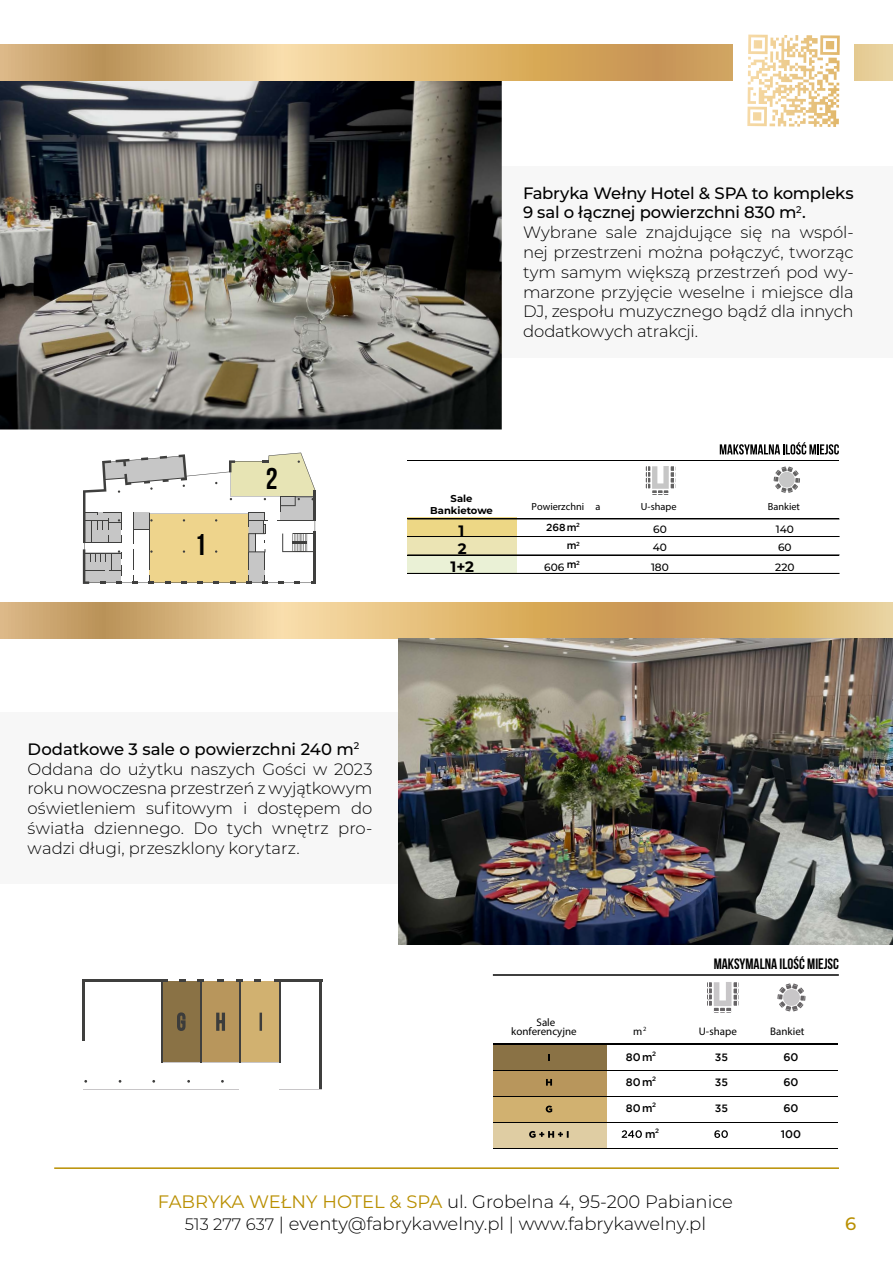
<style>
.page{position:relative;width:893px;height:1263px;background:#fff}
.page>*{position:absolute;margin:0;border:0;box-sizing:border-box;transform-origin:0 0}
.t1{font:700 30px "Bebas Neue";color:#000}
.t2{font:300 18px/21.6px "Montserrat";color:#000;text-align:center}
.t3{font:500 18px "Montserrat";color:#b98f00}
.t4{font:300 16.5px/19.8px "Montserrat";letter-spacing:-.01em;color:#000}
.t5{font:700 15px "Bebas Neue";color:#000}
.t6{font:700 15px/18.1px "Montserrat";color:#000;text-align:center}
.t7{font:10.95px/8.7px "Myriad Pro";color:#000;text-align:center}
.t8{font:500 10.95px "Gotham";color:#000}
.t9{font:500 10.65px/18.5px "Montserrat";color:#000}
.t10{font:500 10.65px "Gotham";color:#000}
.t11{font:10.35px "Myriad Pro";color:#000}
.t12{font:500 10.35px "Gotham";color:#000}
.t13{font:700 10.05px/12px "Montserrat";color:#000;text-align:center}
.t14{font:500 6.45px "Gotham";color:#000}
.s1{font-weight:500}
.s2{font-weight:400;color:#b98f00}
.s3{font-size:16.5px}
</style>
<div class="page">
<div style="left:162px;top:981px;width:41px;height:81px;background:#8a7245"></div>
<div style="left:201px;top:981px;width:39px;height:81px;background:#b8965c"></div>
<div style="left:239px;top:981px;width:41px;height:81px;background:#d1b170"></div>
<hr style="left:163px;top:1062px;width:116px;height:1px;background:#c8c6c8">
<svg style="left:161px;top:979px;width:6px;height:3px"></svg>
<svg style="left:179px;top:979px;width:6px;height:3px"></svg>
<svg style="left:197px;top:979px;width:6px;height:3px"></svg>
<svg style="left:217px;top:979px;width:6px;height:3px"></svg>
<svg style="left:237px;top:979px;width:6px;height:3px"></svg>
<svg style="left:255px;top:979px;width:6px;height:3px"></svg>
<hr style="left:82px;top:979px;width:3px;height:61px;background:#3f3f3e">
<hr style="left:319px;top:979px;width:3px;height:110px;background:#3f3f3e">
<hr style="left:87px;top:979px;width:74px;height:3px;background:#3f3f3e">
<hr style="left:280px;top:979px;width:42px;height:3px;background:#3f3f3e">
<hr style="left:279px;top:996px;width:1px;height:66px;background:#3f3f3e">
<svg style="left:274px;top:979px;width:6px;height:17px"></svg>
<hr style="left:161px;top:981px;width:2px;height:81px;background:#3f3f3e">
<hr style="left:200px;top:981px;width:1px;height:81px;background:#3f3f3e">
<hr style="left:239px;top:981px;width:1px;height:81px;background:#3f3f3e">
<hr style="left:83px;top:1089px;width:156px;height:1px;background:#c8c6c8">
<hr style="left:280px;top:1089px;width:42px;height:1px;background:#c8c6c8">
<svg style="left:177px;top:1012px;width:9px;height:19px"></svg>
<svg style="left:216px;top:1012px;width:9px;height:19px"></svg>
<svg style="left:260px;top:1013px;width:2px;height:18px"></svg>
<div style="left:502px;top:166px;width:391px;height:191px;background:#f7f7f7"></div>
<div style="left:0;top:713px;width:398px;height:171px;background:#f7f7f7"></div>
<img style="left:0;top:81px;width:502px;height:348px">
<div style="left:408px;top:518px;width:109px;height:19px;background:#edd785"></div>
<div style="left:408px;top:537px;width:109px;height:18px;background:#ebe4b4"></div>
<div style="left:408px;top:555px;width:109px;height:19px;background:#eaf1d6"></div>
<hr style="left:408px;top:519px;width:431px;height:1px;background:#000">
<hr style="left:408px;top:518px;width:431px;height:1px;background:#000">
<hr style="left:408px;top:536px;width:431px;height:1px;background:#000">
<hr style="left:408px;top:555px;width:431px;height:1px;background:#000">
<hr style="left:408px;top:573px;width:431px;height:1px;background:#000">
<svg style="left:646px;top:466px;width:29px;height:29px"></svg>
<svg style="left:720px;top:442px;width:119px;height:12px"></svg>
<hr style="left:408px;top:460px;width:431px;height:1px;background:#000">
<svg style="left:774px;top:466px;width:26px;height:27px"></svg>
<hr style="left:313px;top:490px;width:3px;height:30px;background:#3f3f3e">
<hr style="left:313px;top:531px;width:3px;height:53px;background:#3f3f3e">
<svg style="left:83px;top:453px;width:232px;height:131px"></svg>
<hr style="left:54px;top:1167px;width:785px;height:2px;background:#b98f00">
<svg style="left:0;top:602px;width:893px;height:37px;background:#d9b375"></svg>
<img style="left:398px;top:639px;width:495px;height:306px">
<div style="left:493px;top:1070px;width:113px;height:26px;background:#b8965c"></div>
<div style="left:493px;top:1096px;width:113px;height:26px;background:#d1b170"></div>
<div style="left:493px;top:1122px;width:113px;height:26px;background:#dfcda3"></div>
<div style="left:493px;top:1044px;width:113px;height:25px;background:#8a7245"></div>
<hr style="left:493px;top:1044px;width:345px;height:1px;background:#000">
<hr style="left:493px;top:1070px;width:345px;height:1px;background:#000">
<svg style="left:777px;top:983px;width:28px;height:28px"></svg>
<svg style="left:546px;top:1105px;width:6px;height:7px"></svg>
<svg style="left:546px;top:1079px;width:6px;height:6px"></svg>
<svg style="left:548px;top:1054px;width:2px;height:6px"></svg>
<svg style="left:529px;top:1131px;width:40px;height:7px"></svg>
<hr style="left:493px;top:1096px;width:345px;height:1px;background:#000">
<hr style="left:493px;top:1122px;width:345px;height:1px;background:#000">
<hr style="left:493px;top:1148px;width:345px;height:1px;background:#000">
<svg style="left:622px;top:1130px;width:20px;height:8px"></svg>
<svg style="left:714px;top:1130px;width:14px;height:8px"></svg>
<svg style="left:707px;top:982px;width:31px;height:31px"></svg>
<hr style="left:493px;top:974px;width:346px;height:2px;background:#000">
<svg style="left:0;top:44px;width:893px;height:37px;background:#dab375"></svg>
<div style="left:733px;top:22px;width:121px;height:112px;background:#fff"></div>
<svg style="left:747px;top:34px;width:93px;height:93px"></svg>
<svg style="left:748px;top:35px;width:92px;height:55px"></svg>
<h1 class="t1" style="left:195px;top:528px;width:13px">1</h1>
<h1 class="t1" style="left:266px;top:462px;width:13px">2</h1>
<p class="t4" style="left:523px;top:182px;width:332px"><span class="s1">Fabryka Wełny Hotel &amp; SPA to kompleks 9 sal o łącznej powierzchni 830 m</span><sup>2</sup><span class="s1">.<br></span>Wybrane sale znajdujące się na wspól&shy;nej przestrzeni można połączyć, tworząc tym samym większą przestrzeń pod wy&shy;marzone przyjęcie weselne i miejsce dla DJ, zespołu muzycznego bądź dla innych dodatkowych atrakcji.</p>
<p class="t13" style="left:430px;top:492px;width:64px">Sale<br>Bankietowe</p>
<p class="t6" style="left:450px;top:521px;width:25px">1<br>2<br>1+2</p>
<p class="t11" style="left:532px;top:500px;width:70px">Powierzchni a</p>
<p class="t12" style="left:546px;top:521px;width:35px">268m<sup>2</sup></p>
<p class="t11" style="left:641px;top:500px;width:37px">U-shape</p>
<p class="t11" style="left:768px;top:500px;width:34px">Bankiet</p>
<p class="t9" style="left:653px;top:519px;width:16px">60<br>40</p>
<p class="t9" style="left:776px;top:519px;width:20px">140</p>
<p class="t12" style="left:651px;top:540px;width:19px">120</p>
<p class="t12" style="left:779px;top:540px;width:15px">80</p>
<p class="t9" style="left:778px;top:538px;width:15px">60</p>
<p class="t12" style="left:549px;top:559px;width:33px">518m<sup>2</sup></p>
<p class="t9" style="left:544px;top:557px;width:22px">606</p>
<p class="t9" style="left:651px;top:557px;width:19px">180</p>
<p class="t9" style="left:775px;top:557px;width:21px">220</p>
<p class="t4" style="left:28px;top:738px;width:346px"><span class="s1">Dodatkowe 3 sale o powierzchni 240 m</span><sup>2<br></sup>Oddana do użytku naszych Gości w 2023 roku nowoczesna przestrzeń z wyjątkowym oświetleniem sufitowym i dostępem do światła dziennego. Do tych wnętrz pro&shy;wadzi długi, przeszklony korytarz.</p>
<p class="t5" style="left:714px;top:956px;width:127px">MAKSYMALNA ILOŚĆ MIEJSC</p>
<p class="t7" style="left:511px;top:1018px;width:67px">Sale konferencyjne</p>
<p class="t7" style="left:633px;top:1027px;width:15px">m<sup>2</sup></p>
<p class="t7" style="left:699px;top:1027px;width:39px">U-shape</p>
<p class="t7" style="left:770px;top:1026px;width:36px">Bankiet</p>
<p class="t8" style="left:626px;top:1051px;width:32px">80m<sup>2</sup></p>
<p class="t10" style="left:715px;top:1051px;width:15px">35</p>
<p class="t8" style="left:783px;top:1051px;width:17px">60</p>
<p class="t14" style="left:652px;top:1075px;width:5px">2</p>
<p class="t14" style="left:652px;top:1101px;width:5px">2</p>
<p class="t14" style="left:655px;top:1127px;width:5px">2</p>
<p class="t8" style="left:626px;top:1075px;width:28px">80m</p>
<p class="t8" style="left:626px;top:1102px;width:28px">80m</p>
<p class="t8" style="left:645px;top:1128px;width:12px">m</p>
<p class="t10" style="left:715px;top:1076px;width:15px">35</p>
<p class="t10" style="left:715px;top:1102px;width:15px">35</p>
<p class="t8" style="left:783px;top:1075px;width:17px">60</p>
<p class="t8" style="left:783px;top:1102px;width:17px">60</p>
<p class="t8" style="left:781px;top:1128px;width:22px">100</p>
<p class="t2" style="left:158px;top:1190px;width:576px"><span class="s2">FABRYKA WEŁNY HOTEL &amp; SPA</span> ul. Grobelna 4, 95-200 Pabianice<br><span class="s3">513 277 637</span> | eventy@fabrykawelny.pl | www.fabrykawelny.pl</p>
<p class="t3" style="left:845px;top:1211px;width:13px">6</p>
</div>
